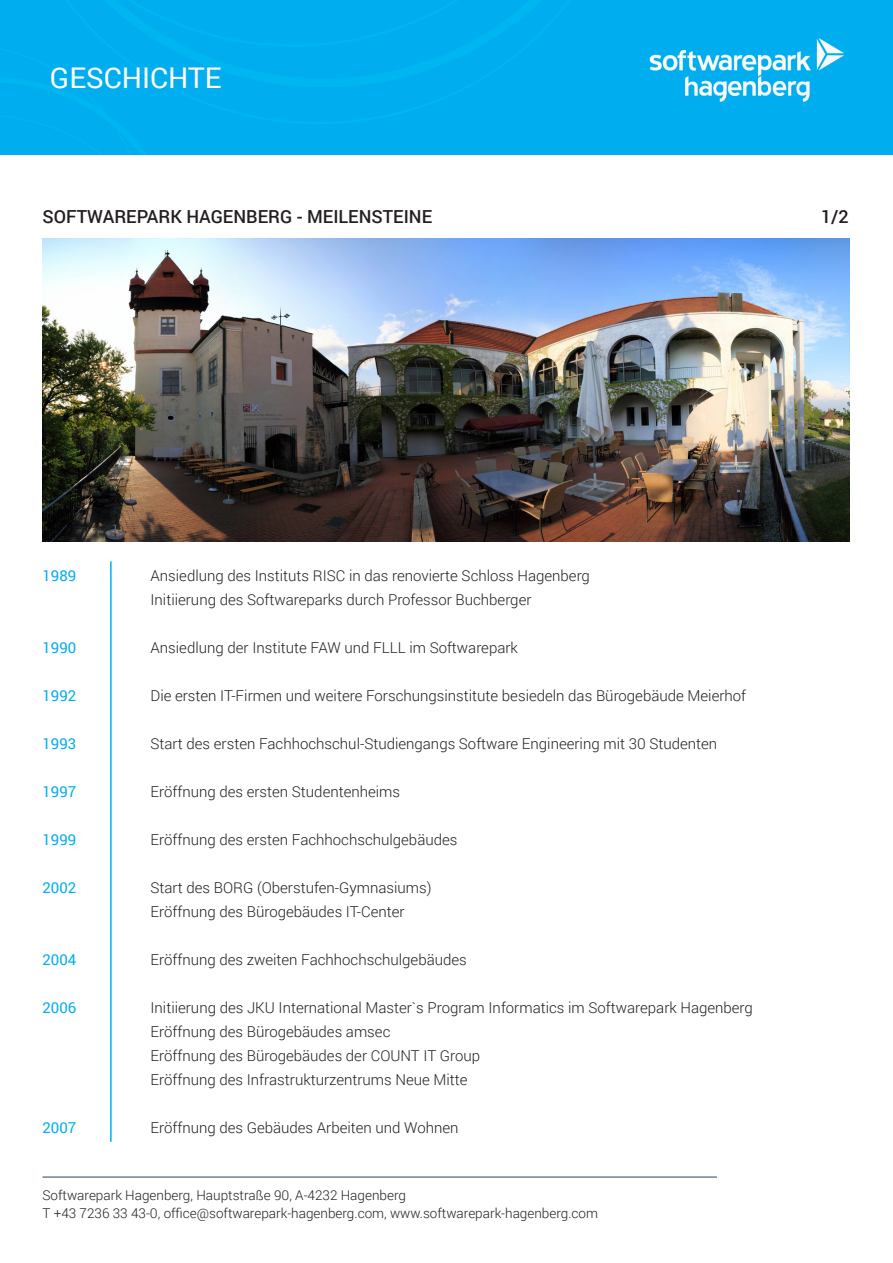
<style>
.page{position:relative;width:893px;height:1263px;background:#fff}
.page>*{position:absolute;margin:0;border:0;box-sizing:border-box;transform-origin:0 0}
.t1{font:28.5px "Roboto";color:#fff}
.t2{font:500 18px "Roboto";color:#231f20}
.t3{font:300 15px "Roboto";color:#231f20}
.t4{font:15px "Roboto";color:#00aeef}
.Fußzeile{font:300 13.5px "Roboto";color:#231f20}
</style>
<div class="page">
<div style="left:0;top:0;width:893px;height:154px;background:#00aeef"></div>
<hr style="left:43px;top:1177px;width:674px;height:1px;background:#1d4a57">
<div style="left:727px;top:1101px;width:134px;height:127px;border:22px solid #fff;border-radius:50%"></div>
<div style="left:735px;top:1123px;width:112px;height:103px;background:#fff;border-radius:50%"></div>
<div style="left:724px;top:1112px;width:135px;height:126px;border:22px solid #fff;border-radius:50%"></div>
<img style="left:649px;top:38px;width:195px;height:64px">
<img style="left:43px;top:238px;width:807px;height:303px">
<hr style="left:110px;top:561px;width:2px;height:581px;background:#00aeef">
<p class="t1" style="left:50px;top:58px;width:173px">GESCHICHTE</p>
<p class="t2" style="left:43px;top:204px;width:391px">SOFTWAREPARK HAGENBERG - MEILENSTEINE</p>
<p class="t2" style="left:821px;top:204px;width:29px">1/2</p>
<p class="t4" style="left:43px;top:565px;width:35px">1989</p>
<p class="t3" style="left:151px;top:566px;width:441px">Ansiedlung des Instituts RISC in das renovierte Schloss Hagenberg</p>
<p class="t3" style="left:151px;top:590px;width:382px">Initiierung des Softwareparks durch Professor Buchberger</p>
<p class="t4" style="left:43px;top:637px;width:35px">1990</p>
<p class="t3" style="left:151px;top:638px;width:369px">Ansiedlung der Institute FAW und FLLL im Softwarepark</p>
<p class="t4" style="left:43px;top:685px;width:35px">1992</p>
<p class="t3" style="left:151px;top:686px;width:597px">Die ersten IT-Firmen und weitere Forschungsinstitute besiedeln das Bürogebäude Meierhof</p>
<p class="t4" style="left:43px;top:733px;width:35px">1993</p>
<p class="t3" style="left:151px;top:734px;width:568px">Start des ersten Fachhochschul-Studiengangs Software Engineering mit 30 Studenten</p>
<p class="t4" style="left:43px;top:781px;width:35px">1997</p>
<p class="t3" style="left:151px;top:782px;width:251px">Eröffnung des ersten Studentenheims</p>
<p class="t4" style="left:43px;top:829px;width:35px">1999</p>
<p class="t3" style="left:151px;top:830px;width:308px">Eröffnung des ersten Fachhochschulgebäudes</p>
<p class="t4" style="left:43px;top:877px;width:35px">2002</p>
<p class="t3" style="left:151px;top:878px;width:283px">Start des BORG (Oberstufen-Gymnasiums)</p>
<p class="t3" style="left:151px;top:902px;width:256px">Eröffnung des Bürogebäudes IT-Center</p>
<p class="t4" style="left:43px;top:949px;width:35px">2004</p>
<p class="t3" style="left:151px;top:950px;width:318px">Eröffnung des zweiten Fachhochschulgebäudes</p>
<p class="t4" style="left:43px;top:997px;width:35px">2006</p>
<p class="t3" style="left:151px;top:998px;width:604px">Initiierung des JKU International Master`s Program Informatics im Softwarepark Hagenberg</p>
<p class="t3" style="left:151px;top:1022px;width:241px">Eröffnung des Bürogebäudes amsec</p>
<p class="t3" style="left:151px;top:1046px;width:331px">Eröffnung des Bürogebäudes der COUNT IT Group</p>
<p class="t3" style="left:151px;top:1070px;width:319px">Eröffnung des Infrastrukturzentrums Neue Mitte</p>
<p class="t4" style="left:43px;top:1117px;width:35px">2007</p>
<p class="t3" style="left:151px;top:1118px;width:310px">Eröffnung des Gebäudes Arbeiten und Wohnen</p>
<p class="Fußzeile" style="left:43px;top:1186px;width:365px">Softwarepark Hagenberg, Hauptstraße 90, A-4232 Hagenberg</p>
<p class="Fußzeile" style="left:43px;top:1204px;width:557px">T +43 7236 33 43-0, office@softwarepark-hagenberg.com, www.softwarepark-hagenberg.com</p>
</div>
